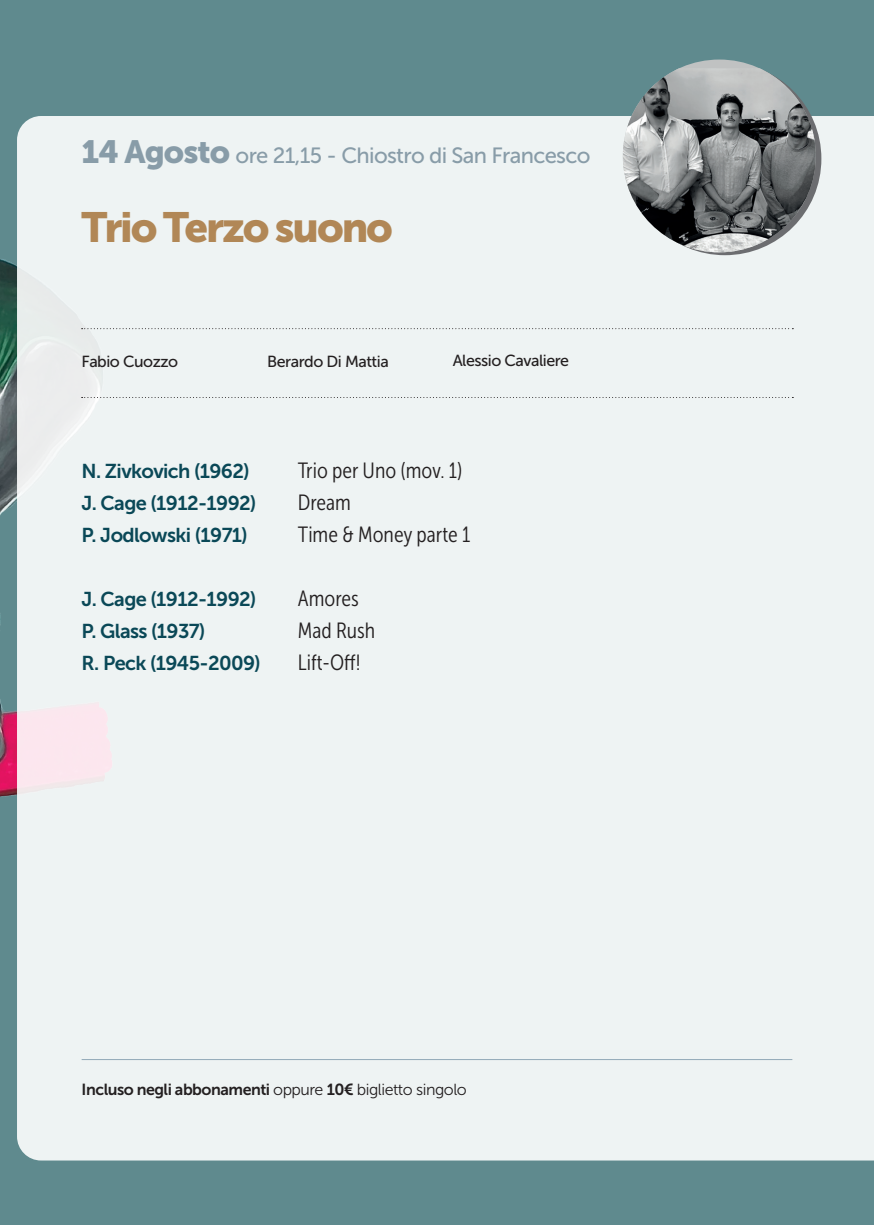
<style>
.page{position:relative;width:874px;height:1225px;background:#fff}
.page>*{position:absolute;margin:0;border:0;box-sizing:border-box;transform-origin:0 0}
.t1{font:42px "Museo Sans 900";letter-spacing:-.05em;color:#b18756}
.t2{font:22px "Museo Sans Cond 300";color:#231f20}
.t3{font:22px "Museo Sans 500";letter-spacing:-.03em;color:#889ca8}
.t4{font:20px "Museo Sans 700";letter-spacing:-.03em;color:#0a4857}
.t5{font:16px "Museo Sans 700";letter-spacing:-.03em;color:#231f20}
.t6{font:16px "Museo Sans 500";letter-spacing:-.03em;color:#231f20}
.s1{font-family:"Museo Sans 900";font-size:32px}
.s2{font-family:"Museo Sans 300"}
</style>
<div class="page">
<div style="left:0;top:0;width:873px;height:1225px;background:#5f8a8e"></div>
<img style="left:0;top:30px;width:207px;height:1033px">
<div style="left:17px;top:116px;width:856px;height:1044px;background:#eef3f3"></div>
<img style="left:622px;top:68px;width:193px;height:184px">
<svg style="left:82px;top:328px;width:711px;height:1px"></svg>
<svg style="left:82px;top:397px;width:711px;height:1px"></svg>
<hr style="left:82px;top:1059px;width:710px;height:1px;background:#91a8b7">
<p class="t3" style="left:82px;top:143px;width:510px"><span class="s1">14 Agosto</span> ore 21,15 - Chiostro di San Francesco</p>
<h1 class="t1" style="left:82px;top:203px;width:313px">Trio Terzo suono</h1>
<p class="t6" style="left:82px;top:353px;width:98px">Fabio Cuozzo</p>
<p class="t6" style="left:267px;top:353px;width:123px">Berardo Di Mattia</p>
<p class="t6" style="left:452px;top:352px;width:118px">Alessio Cavaliere</p>
<p class="t4" style="left:82px;top:460px;width:169px">N. Zivkovich (1962)</p>
<p class="t2" style="left:298px;top:459px;width:166px">Trio per Uno (mov. 1)</p>
<p class="t4" style="left:82px;top:492px;width:176px">J. Cage (1912-1992)</p>
<p class="t2" style="left:298px;top:491px;width:55px">Dream</p>
<p class="t4" style="left:82px;top:524px;width:168px">P. Jodlowski (1971)</p>
<p class="t2" style="left:298px;top:523px;width:174px">Time &amp; Money parte 1</p>
<p class="t4" style="left:82px;top:588px;width:176px">J. Cage (1912-1992)</p>
<p class="t2" style="left:298px;top:587px;width:62px">Amores</p>
<p class="t4" style="left:82px;top:620px;width:125px">P. Glass (1937)</p>
<p class="t2" style="left:298px;top:619px;width:79px">Mad Rush</p>
<p class="t4" style="left:82px;top:652px;width:181px">R. Peck (1945-2009)</p>
<p class="t2" style="left:298px;top:651px;width:64px">Lift-Off!</p>
<p class="t5" style="left:82px;top:1080px;width:386px">Incluso negli abbonamenti <span class="s2">oppure</span> 10€ <span class="s2">biglietto singolo</span></p>
</div>
